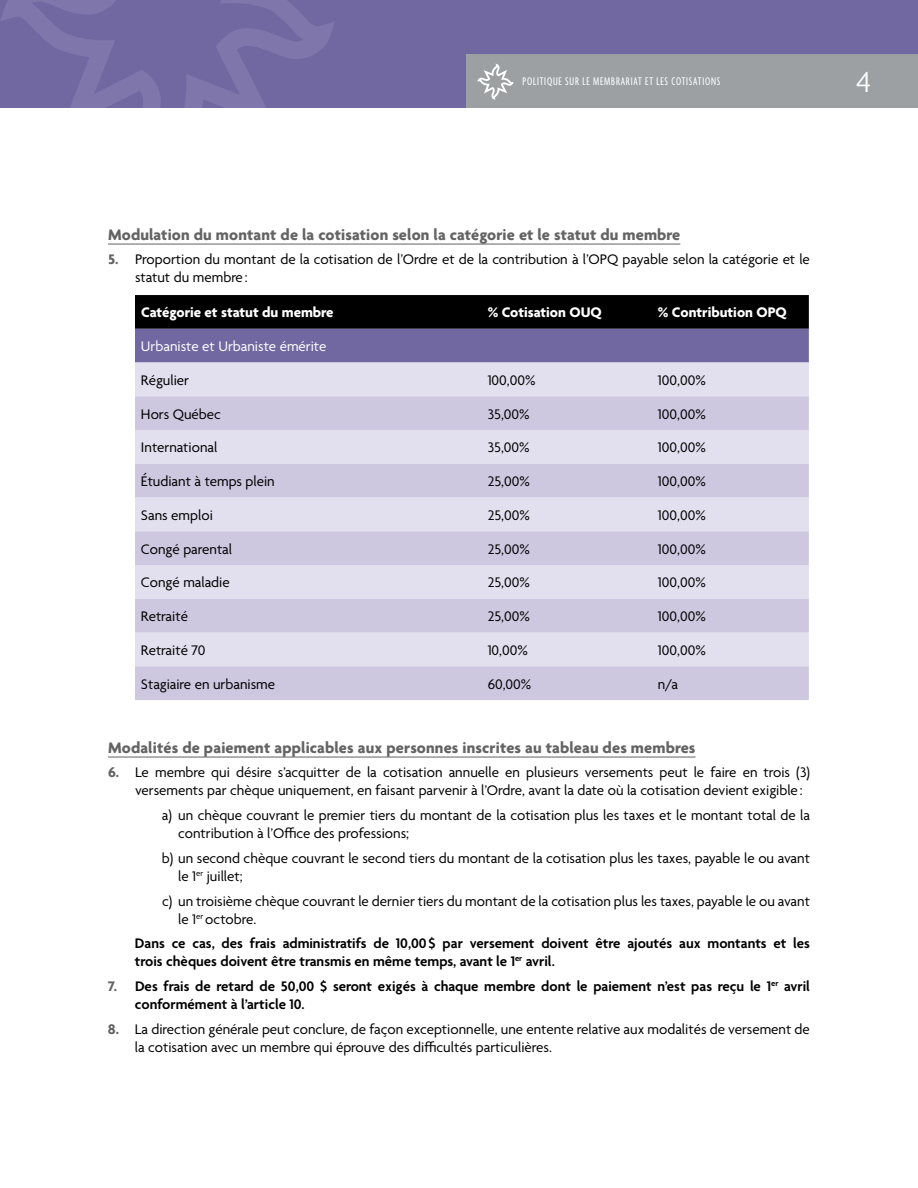
<style>
.page{position:relative;width:918px;height:1188px;background:#fff}
.page>*{position:absolute;margin:0;border:0;box-sizing:border-box;transform-origin:0 0}
.t1{font:300 31.5px "Agenda";color:#fff}
.t2{font:700 16.5px "Agenda";letter-spacing:.01em;color:#646363}
.t3{font:15px/18px "Agenda";color:#000}
.t4{font:600 15px/18px "Agenda";color:#000}
.t5{font:700 15px "Agenda";color:#fff}
.t6{font:15px "Agenda";color:#fff}
.t7{font:extra-condensed 12px "Agenda";letter-spacing:.07em;color:#fff}
.s1{font-weight:700;color:#646363}
</style>
<div class="page">
<div style="left:0;top:0;width:918px;height:108px;background:#7168a2"></div>
<svg style="left:1px;top:0;width:334px;height:108px"></svg>
<hr style="left:108px;top:244px;width:572px;height:1px;background:#646363">
<hr style="left:108px;top:757px;width:587px;height:1px;background:#646363">
<svg style="left:135px;top:295px;width:674px;height:68px;background:#3a3653"></svg>
<div style="left:135px;top:363px;width:674px;height:33px;background:#e2dfee"></div>
<svg style="left:135px;top:396px;width:674px;height:304px;background:#d6d2e6"></svg>
<div style="left:466px;top:54px;width:452px;height:54px;background:#9ca0a3"></div>
<svg style="left:477px;top:64px;width:37px;height:36px"></svg>
<p class="t7" style="left:522px;top:75px;width:199px">POLITIQUE SUR LE MEMBRARIAT ET LES COTISATIONS</p>
<h1 class="t1" style="left:857px;top:65px;width:16px">4</h1>
<p class="t2" style="left:108px;top:225px;width:574px">Modulation du montant de la cotisation selon la catégorie et le statut du membre</p>
<p class="t3" style="left:135px;top:251px;width:676px;text-indent:-27px"><span class="s1">5.</span> Proportion du montant de la cotisation de l’Ordre et de la contribution à l’OPQ payable selon la catégorie et le statut du membre :</p>
<p class="t5" style="left:141px;top:304px;width:194px">Catégorie et statut du membre</p>
<p class="t5" style="left:488px;top:304px;width:116px">% Cotisation OUQ</p>
<p class="t5" style="left:658px;top:304px;width:130px">% Contribution OPQ</p>
<p class="t6" style="left:141px;top:338px;width:187px">Urbaniste et Urbaniste émérite</p>
<p class="t3" style="left:141px;top:372px;width:50px">Régulier</p>
<p class="t3" style="left:488px;top:372px;width:49px">100,00%</p>
<p class="t3" style="left:658px;top:372px;width:49px">100,00%</p>
<p class="t3" style="left:141px;top:406px;width:81px">Hors Québec</p>
<p class="t3" style="left:488px;top:406px;width:43px">35,00%</p>
<p class="t3" style="left:658px;top:406px;width:49px">100,00%</p>
<p class="t3" style="left:141px;top:439px;width:78px">International</p>
<p class="t3" style="left:488px;top:439px;width:43px">35,00%</p>
<p class="t3" style="left:658px;top:439px;width:49px">100,00%</p>
<p class="t3" style="left:141px;top:473px;width:135px">Étudiant à temps plein</p>
<p class="t3" style="left:488px;top:473px;width:44px">25,00%</p>
<p class="t3" style="left:658px;top:473px;width:49px">100,00%</p>
<p class="t3" style="left:141px;top:507px;width:73px">Sans emploi</p>
<p class="t3" style="left:488px;top:507px;width:44px">25,00%</p>
<p class="t3" style="left:658px;top:507px;width:49px">100,00%</p>
<p class="t3" style="left:141px;top:541px;width:93px">Congé parental</p>
<p class="t3" style="left:488px;top:541px;width:44px">25,00%</p>
<p class="t3" style="left:658px;top:541px;width:49px">100,00%</p>
<p class="t3" style="left:141px;top:574px;width:90px">Congé maladie</p>
<p class="t3" style="left:488px;top:574px;width:44px">25,00%</p>
<p class="t3" style="left:658px;top:574px;width:49px">100,00%</p>
<p class="t3" style="left:141px;top:608px;width:48px">Retraité</p>
<p class="t3" style="left:488px;top:608px;width:44px">25,00%</p>
<p class="t3" style="left:658px;top:608px;width:49px">100,00%</p>
<p class="t3" style="left:141px;top:642px;width:66px">Retraité 70</p>
<p class="t3" style="left:488px;top:642px;width:42px">10,00%</p>
<p class="t3" style="left:658px;top:642px;width:49px">100,00%</p>
<p class="t3" style="left:141px;top:676px;width:136px">Stagiaire en urbanisme</p>
<p class="t3" style="left:488px;top:676px;width:45px">60,00%</p>
<p class="t3" style="left:658px;top:676px;width:22px">n/a</p>
<p class="t2" style="left:108px;top:738px;width:589px">Modalités de paiement applicables aux personnes inscrites au tableau des membres</p>
<p class="t3" style="left:135px;top:764px;width:677px;text-indent:-27px"><span class="s1">6.</span> Le membre qui désire s’acquitter de la cotisation annuelle en plusieurs versements peut le faire en trois (3) versements par chèque uniquement, en faisant parvenir à l’Ordre, avant la date où la cotisation devient exigible :</p>
<p class="t3" style="left:178px;top:807px;width:633px;text-indent:-16px">a) un chèque couvrant le premier tiers du montant de la cotisation plus les taxes et le montant total de la contribution à l’Office des professions;</p>
<p class="t3" style="left:178px;top:850px;width:633px;text-indent:-16px">b) un second chèque couvrant le second tiers du montant de la cotisation plus les taxes, payable le ou avant le 1<sup>er</sup> juillet;</p>
<p class="t3" style="left:178px;top:893px;width:633px;text-indent:-16px">c) un troisième chèque couvrant le dernier tiers du montant de la cotisation plus les taxes, payable le ou avant le 1<sup>er</sup> octobre.</p>
<p class="t4" style="left:135px;top:935px;width:677px">Dans ce cas, des frais administratifs de 10,00$ par versement doivent être ajoutés aux montants et les trois chèques doivent être transmis en même temps, avant le 1<sup>er</sup> avril.</p>
<p class="t4" style="left:135px;top:978px;width:676px;text-indent:-27px"><span class="s1">7.</span> Des frais de retard de 50,00 $ seront exigés à chaque membre dont le paiement n’est pas reçu le 1<sup>er</sup> avril conformément à l’article 10.</p>
<p class="t3" style="left:135px;top:1021px;width:676px;text-indent:-27px"><span class="s1">8.</span> La direction générale peut conclure, de façon exceptionnelle, une entente relative aux modalités de versement de la cotisation avec un membre qui éprouve des difficultés particulières.</p>
</div>
